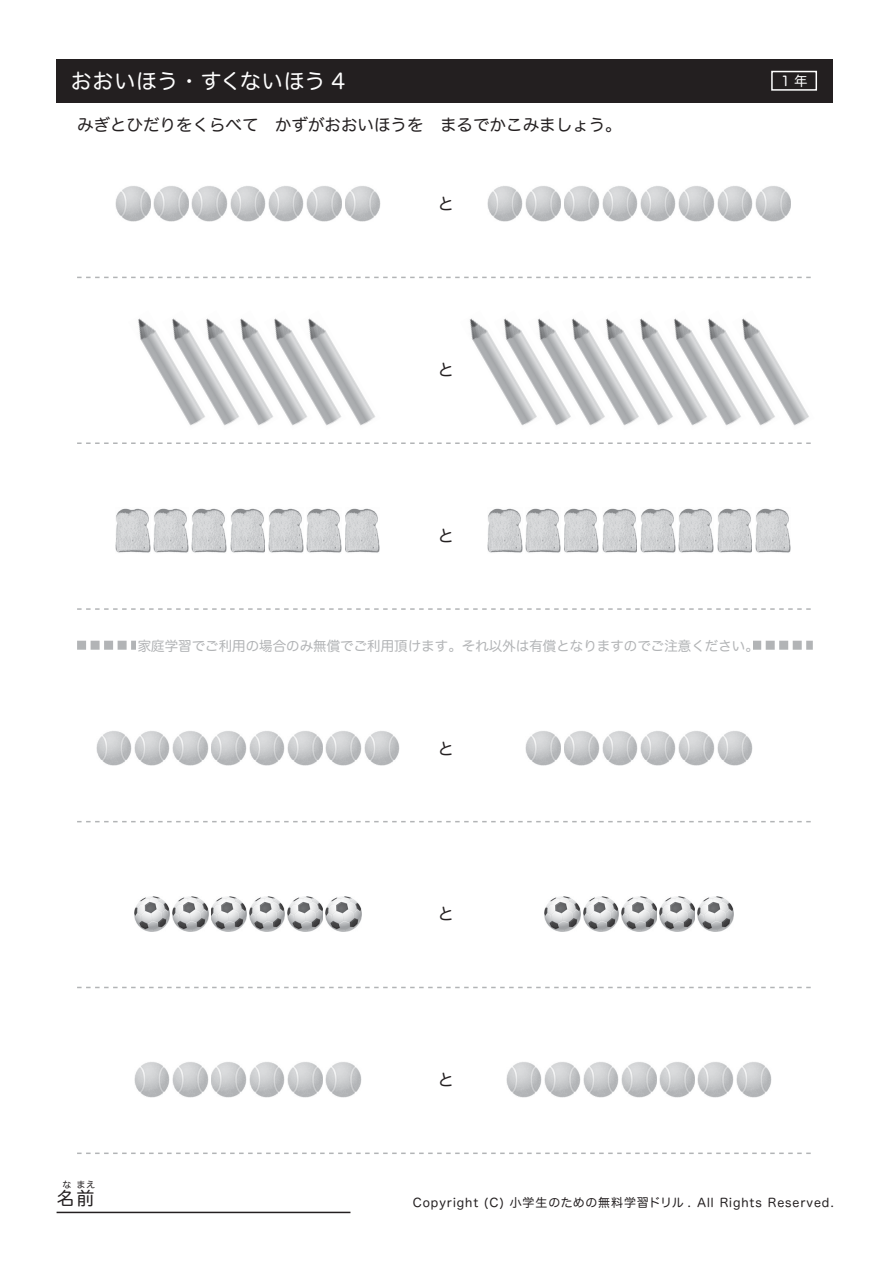
<style>
.page{position:relative;width:893px;height:1263px;background:#fff}
.page>*{position:absolute;margin:0;border:0;box-sizing:border-box;transform-origin:0 0}
.t1{font:21px "Hira Maru Pro W4 90 pv RKSJ H";letter-spacing:.035em;color:#fff}
.t2{font:18px "Hira Maru Pro W4 90 pv RKSJ H";color:#231f20}
.t3{font:16.5px "Hira Maru Pro W4 90 pv RKSJ H";color:#231f20}
.t4{font:13.5px "Hira Maru Pro W4 90 pv RKSJ H";color:#b2b4b6}
.t5{font:13.5px "Hira Maru Pro W4 90 pv RKSJ H";color:#fff}
.t6{font:12px "Hira Maru Pro W4 90 pv RKSJ H";letter-spacing:.08em;color:#231f20}
.t7{font:9px "Hira Maru Pro W4 90 pv RKSJ H";color:#231f20}
</style>
<div class="page">
<div style="left:57px;top:59px;width:776px;height:44px;background:#231f20"></div>
<div style="left:771px;top:71px;width:46px;height:20px;border:2px solid #fff"></div>
<svg style="left:77px;top:442px;width:734px;height:2px"></svg>
<img style="left:138px;top:318px;width:24px;height:58px">
<img style="left:162px;top:318px;width:34px;height:108px">
<img style="left:196px;top:318px;width:34px;height:108px">
<img style="left:230px;top:318px;width:34px;height:108px">
<img style="left:264px;top:318px;width:34px;height:108px">
<img style="left:298px;top:318px;width:77px;height:108px">
<img style="left:469px;top:318px;width:25px;height:59px">
<img style="left:494px;top:318px;width:34px;height:108px">
<img style="left:528px;top:318px;width:34px;height:108px">
<img style="left:562px;top:318px;width:34px;height:108px">
<img style="left:596px;top:318px;width:34px;height:108px">
<img style="left:630px;top:318px;width:34px;height:108px">
<img style="left:664px;top:318px;width:34px;height:108px">
<img style="left:698px;top:318px;width:34px;height:108px">
<img style="left:732px;top:318px;width:77px;height:108px">
<hr style="left:57px;top:1212px;width:293px;height:1px;background:#231f20">
<svg style="left:77px;top:641px;width:736px;height:9px"></svg>
<div style="left:137px;top:632px;width:616px;height:26px;background:#fff"></div>
<svg style="left:77px;top:277px;width:734px;height:1px"></svg>
<svg style="left:77px;top:821px;width:734px;height:1px"></svg>
<svg style="left:77px;top:1153px;width:734px;height:1px"></svg>
<svg style="left:77px;top:608px;width:734px;height:2px"></svg>
<svg style="left:77px;top:987px;width:734px;height:1px"></svg>
<img style="left:115px;top:186px;width:36px;height:35px">
<img style="left:154px;top:186px;width:35px;height:35px">
<img style="left:192px;top:186px;width:35px;height:35px">
<img style="left:230px;top:186px;width:35px;height:35px">
<img style="left:268px;top:186px;width:36px;height:35px">
<img style="left:307px;top:186px;width:35px;height:35px">
<img style="left:345px;top:186px;width:35px;height:35px">
<img style="left:487px;top:186px;width:36px;height:35px">
<img style="left:526px;top:186px;width:35px;height:35px">
<img style="left:564px;top:186px;width:35px;height:35px">
<img style="left:602px;top:186px;width:35px;height:35px">
<img style="left:640px;top:186px;width:36px;height:35px">
<img style="left:679px;top:186px;width:35px;height:35px">
<img style="left:717px;top:186px;width:35px;height:35px">
<img style="left:755px;top:186px;width:35px;height:35px">
<img style="left:96px;top:731px;width:35px;height:34px">
<img style="left:134px;top:731px;width:36px;height:34px">
<img style="left:173px;top:731px;width:35px;height:34px">
<img style="left:211px;top:731px;width:35px;height:34px">
<img style="left:249px;top:731px;width:36px;height:34px">
<img style="left:288px;top:731px;width:35px;height:34px">
<img style="left:326px;top:731px;width:35px;height:34px">
<img style="left:364px;top:731px;width:35px;height:34px">
<img style="left:526px;top:731px;width:35px;height:34px">
<img style="left:564px;top:731px;width:35px;height:34px">
<img style="left:602px;top:731px;width:35px;height:34px">
<img style="left:640px;top:731px;width:36px;height:34px">
<img style="left:679px;top:731px;width:35px;height:34px">
<img style="left:717px;top:731px;width:35px;height:34px">
<img style="left:134px;top:896px;width:36px;height:35px">
<img style="left:173px;top:896px;width:35px;height:35px">
<img style="left:211px;top:896px;width:35px;height:35px">
<img style="left:249px;top:896px;width:36px;height:35px">
<img style="left:288px;top:896px;width:35px;height:35px">
<img style="left:326px;top:896px;width:35px;height:35px">
<img style="left:545px;top:896px;width:35px;height:35px">
<img style="left:583px;top:896px;width:35px;height:35px">
<img style="left:621px;top:896px;width:36px;height:35px">
<img style="left:660px;top:896px;width:35px;height:35px">
<img style="left:698px;top:896px;width:35px;height:35px">
<img style="left:134px;top:1062px;width:36px;height:35px">
<img style="left:173px;top:1062px;width:35px;height:35px">
<img style="left:211px;top:1062px;width:35px;height:35px">
<img style="left:249px;top:1062px;width:36px;height:35px">
<img style="left:288px;top:1062px;width:35px;height:35px">
<img style="left:326px;top:1062px;width:35px;height:35px">
<img style="left:507px;top:1062px;width:35px;height:35px">
<img style="left:545px;top:1062px;width:35px;height:35px">
<img style="left:583px;top:1062px;width:35px;height:35px">
<img style="left:621px;top:1062px;width:36px;height:35px">
<img style="left:660px;top:1062px;width:35px;height:35px">
<img style="left:698px;top:1062px;width:35px;height:35px">
<img style="left:736px;top:1062px;width:35px;height:35px">
<img style="left:115px;top:508px;width:35px;height:45px">
<img style="left:154px;top:508px;width:34px;height:45px">
<img style="left:192px;top:508px;width:35px;height:45px">
<img style="left:230px;top:508px;width:35px;height:45px">
<img style="left:268px;top:508px;width:35px;height:45px">
<img style="left:307px;top:508px;width:34px;height:45px">
<img style="left:345px;top:508px;width:35px;height:45px">
<img style="left:487px;top:508px;width:35px;height:45px">
<img style="left:526px;top:508px;width:34px;height:45px">
<img style="left:564px;top:508px;width:35px;height:45px">
<img style="left:602px;top:508px;width:35px;height:45px">
<img style="left:640px;top:508px;width:35px;height:45px">
<img style="left:679px;top:508px;width:34px;height:45px">
<img style="left:717px;top:508px;width:35px;height:45px">
<img style="left:755px;top:508px;width:35px;height:45px">
<h1 class="t1" style="left:71px;top:73px;width:276px">おおいほう・すくないほう 4</h1>
<p class="t5" style="left:781px;top:76px;width:28px">1 年</p>
<p class="t3" style="left:77px;top:119px;width:546px">みぎとひだりをくらべて　かずがおおいほうを　まるでかこみましょう。</p>
<p class="t3" style="left:438px;top:198px;width:18px">と</p>
<p class="t3" style="left:438px;top:364px;width:18px">と</p>
<p class="t3" style="left:438px;top:529px;width:18px">と</p>
<p class="t4" style="left:138px;top:640px;width:622px">家庭学習でご利用の場合のみ無償でご利用頂けます。それ以外は有償となりますのでご注意ください。</p>
<p class="t3" style="left:438px;top:742px;width:18px">と</p>
<p class="t3" style="left:438px;top:908px;width:18px">と</p>
<p class="t7" style="left:62px;top:1181px;width:34px">な まえ</p>
<h2 class="t2" style="left:57px;top:1191px;width:39px">名前</h2>
<p class="t3" style="left:438px;top:1074px;width:18px">と</p>
<p class="t6" style="left:413px;top:1198px;width:423px">Copyright (C) 小学生のための無料学習ドリル . All Rights Reserved.</p>
</div>
